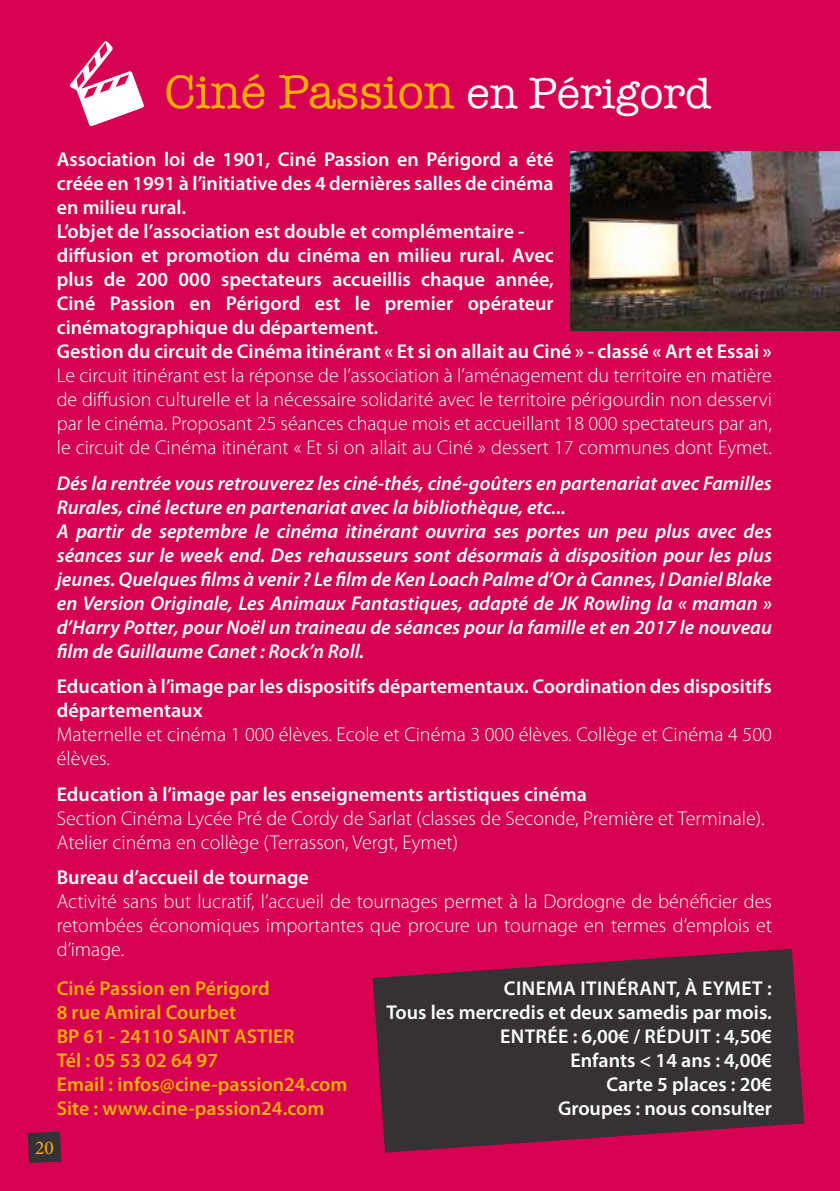
<style>
.page{position:relative;width:840px;height:1191px;background:#fff}
.page>*{position:absolute;margin:0;border:0;box-sizing:border-box;transform-origin:0 0}
.t1{font:48px "American Typewriter";color:#f9b000}
.t2{font:600 20px/24px "Myriad Pro";color:#fff}
.t3{font:300 20px/24px "Myriad Pro";color:#fff;text-align:justify}
.t4{font:italic 600 20px/24px "Myriad Pro";color:#fff}
.t5{font:600 20px/24px "Myriad Pro";color:#f9b000}
.t6{font:19.4px "Minion Pro";color:#f9b000}
.s1{font-size:44px;color:#fff}
</style>
<div class="page">
<hr style="left:839px;top:1060px;width:1px;height:131px;background:#353134">
<div style="left:0;top:0;width:839px;height:1191px;background:#d60150"></div>
<img style="left:570px;top:151px;width:269px;height:179px">
<svg style="left:70px;top:41px;width:74px;height:85px"></svg>
<svg style="left:372px;top:948px;width:431px;height:204px;fill:#353134"></svg>
<svg style="left:28px;top:1131px;width:33px;height:32px"></svg>
<h1 class="t1" style="left:165px;top:56px;width:548px">Ciné Passion <span class="s1">en Périgord</span></h1>
<p class="t2" style="left:57px;top:147px;width:716px">Association loi de 1901, Ciné Passion en Périgord a été<br>créée en 1991 à l’initiative des 4 dernières salles de cinéma<br>en milieu rural.<br>L’objet de l’association est double et complémentaire -<br>diffusion et promotion du cinéma en milieu rural. Avec<br>plus de 200 000 spectateurs accueillis chaque année,<br>Ciné Passion en Périgord est le premier opérateur<br>cinématographique du département.<br>Gestion du circuit de Cinéma itinérant « Et si on allait au Ciné » - classé « Art et Essai »</p>
<p class="t3" style="left:57px;top:364px;width:716px">Le circuit itinérant est la réponse de l’association à l’aménagement du territoire en matière de diffusion culturelle et la nécessaire solidarité avec le territoire périgourdin non desservi par le cinéma. Proposant 25 séances chaque mois et accueillant 18 000 spectateurs par an, le circuit de Cinéma itinérant « Et si on allait au Ciné » dessert 17 communes dont Eymet.</p>
<p class="t4" style="left:57px;top:470px;width:716px">Dés la rentrée vous retrouverez les ciné-thés, ciné-goûters en partenariat avec Familles Rurales, ciné lecture en partenariat avec la bibliothèque, etc...<br>A partir de septembre le cinéma itinérant ouvrira ses portes un peu plus avec des séances sur le week end. Des rehausseurs sont désormais à disposition pour les plus jeunes. Quelques films à venir ? Le film de Ken Loach Palme d’Or à Cannes, I Daniel Blake en Version Originale, Les Animaux Fantastiques, adapté de JK Rowling la « maman » d’Harry Potter, pour Noël un traineau de séances pour la famille et en 2017 le nouveau film de Guillaume Canet : Rock’n Roll.</p>
<p class="t2" style="left:57px;top:674px;width:716px">Education à l’image par les dispositifs départementaux. Coordination des dispositifs départementaux</p>
<p class="t3" style="left:57px;top:723px;width:716px">Maternelle et cinéma 1 000 élèves. Ecole et Cinéma 3 000 élèves. Collège et Cinéma 4 500 élèves.</p>
<p class="t2" style="left:57px;top:781px;width:531px">Education à l’image par les enseignements artistiques cinéma</p>
<p class="t3" style="left:57px;top:806px;width:709px">Section Cinéma Lycée Pré de Cordy de Sarlat (classes de Seconde, Première et Terminale).<br>Atelier cinéma en collège (Terrasson, Vergt, Eymet)</p>
<p class="t2" style="left:57px;top:864px;width:253px">Bureau d’accueil de tournage</p>
<p class="t3" style="left:57px;top:889px;width:716px">Activité sans but lucratif, l’accueil de tournages permet à la Dordogne de bénéficier des retombées économiques importantes que procure un tournage en termes d’emplois et d’image.</p>
<p class="t5" style="left:57px;top:975px;width:292px">Ciné Passion en Périgord<br>8 rue Amiral Courbet<br>BP 61 - 24110 SAINT ASTIER<br>Tél : 05 53 02 64 97<br>Email : infos@cine-passion24.com<br>Site : www.cine-passion24.com</p>
<p class="t2" style="left:503px;top:975px;width:25px">Cinema</p>
<p class="t2" style="left:580px;top:975px;width:60px">Itin érant</p>
<p class="t2" style="left:675px;top:975px;width:62px">, à Eymet</p>
<p class="t2" style="left:386px;top:975px;width:386px;text-align:right">:<br>Tous les mercredis et deux samedis par mois.<br>ENTRéE : 6,00€ / RéDUIT : 4,50€<br>Enfants &lt; 14 ans : 4,00€<br>Carte 5 places : 20€<br>Groupes : nous consulter</p>
<p class="t6" style="left:35px;top:1134px;width:20px">20</p>
</div>
